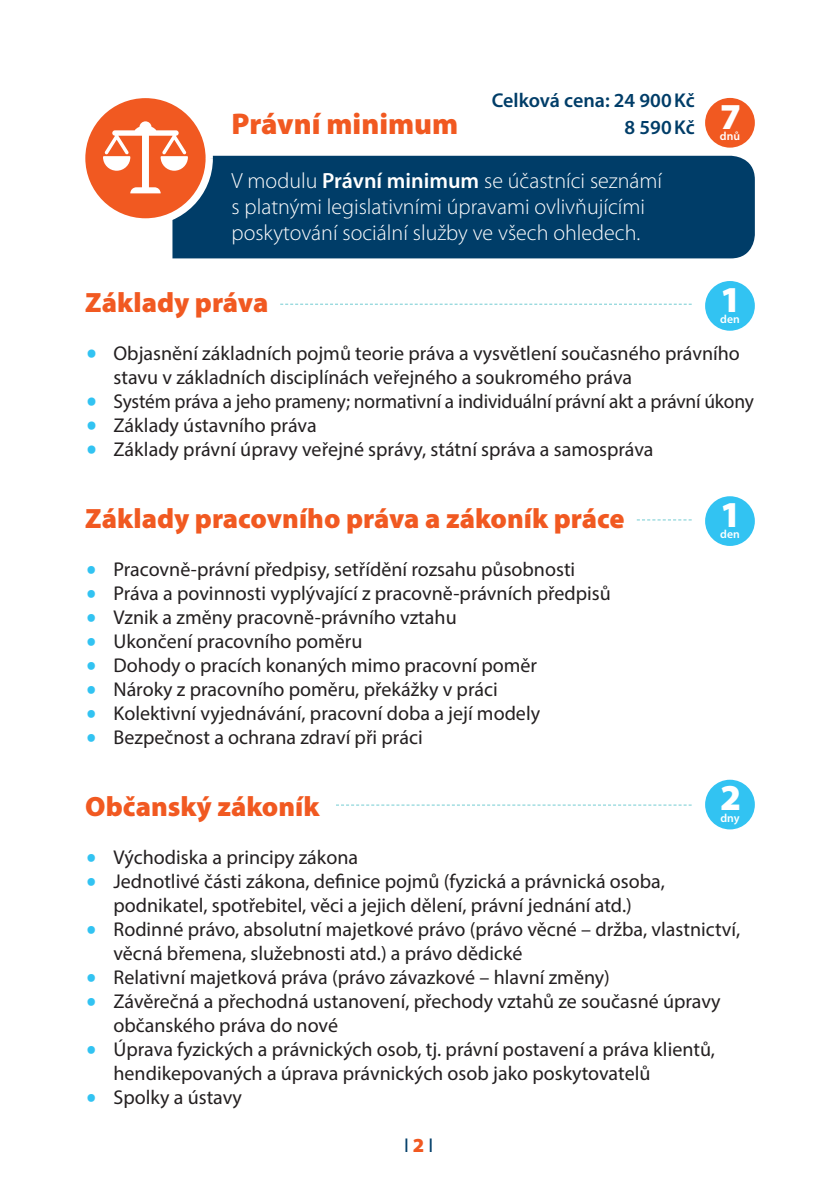
<style>
.page{position:relative;width:840px;height:1191px;background:#fff}
.page>*{position:absolute;margin:0;border:0;box-sizing:border-box;transform-origin:0 0}
.t1{font:900 36.6px "Myriad Pro";color:#fff}
.t2{font:900 30px "Myriad Pro";color:#f15921}
.t3{font:900 28px "Myriad Pro";color:#f15921}
.t4{font:300 22px/26.4px "Myriad Pro";color:#fff}
.ZARAZKY{font:20px/24px "Myriad Pro";color:#231f20}
.t5{font:600 20px "Myriad Pro";color:#003d68}
.t6{font:20px "Myriad Pro";color:#003d68}
.t7{font:600 11.6px "Myriad Pro";color:#fff}
.s1{font-weight:600}
.s2{font-family:"Avalon";font-size:21px;color:#32c3f2}
.s3{font-family:"Avalon";color:#32c3f2}
.s4{font-weight:900;color:#f15921}
</style>
<div class="page">
<div style="left:172px;top:156px;width:582px;height:102px;background:#003d68"></div>
<svg style="left:78px;top:91px;width:135px;height:135px;fill:#f15921"></svg>
<div style="left:704px;top:98px;width:50px;height:50px;background:#f15921;border-radius:50%"></div>
<div style="left:704px;top:281px;width:50px;height:50px;background:#32c3f2;border-radius:50%"></div>
<div style="left:704px;top:496px;width:50px;height:50px;background:#32c3f2;border-radius:50%"></div>
<div style="left:704px;top:779px;width:50px;height:50px;background:#32c3f2;border-radius:50%"></div>
<svg style="left:103px;top:121px;width:85px;height:72px"></svg>
<svg style="left:280px;top:304px;width:411px;height:1px"></svg>
<svg style="left:636px;top:519px;width:55px;height:1px"></svg>
<svg style="left:336px;top:804px;width:355px;height:1px"></svg>
<p class="t5" style="left:491px;top:88px;width:204px">Celková cena: 24 900Kč</p>
<p class="t2" style="left:231px;top:104px;width:228px">Právní minimum</p>
<p class="t5" style="left:624px;top:115px;width:71px">8 590Kč</p>
<p class="t4" style="left:231px;top:167px;width:432px">V modulu <span class="s1">Právní minimum</span> se účastníci seznámí s platnými legislativními úpravami ovlivňujícími poskytování sociální služby ve všech ohledech.</p>
<p class="t1" style="left:719px;top:92px;width:23px">7</p>
<p class="t7" style="left:719px;top:128px;width:22px">dnů</p>
<p class="t1" style="left:719px;top:275px;width:23px">1</p>
<p class="t7" style="left:719px;top:312px;width:21px">den</p>
<p class="t3" style="left:85px;top:284px;width:185px">Základy práva</p>
<p class="ZARAZKY" style="left:113px;top:341px;width:627px;text-indent:-28px"><span class="s2">•</span> Objasnění základních pojmů teorie práva a vysvětlení současného právního stavu v základních disciplínách veřejného a soukromého práva</p>
<p class="ZARAZKY" style="left:85px;top:389px;width:669px"><span class="s2">•</span> Systém práva a jeho prameny; normativní a individuální právní akt a právní úkony</p>
<p class="ZARAZKY" style="left:85px;top:413px;width:233px"><span class="s2">•</span> Základy ústavního práva</p>
<p class="ZARAZKY" style="left:85px;top:437px;width:569px"><span class="s2">•</span> Základy právní úpravy veřejné správy, státní správa a samospráva</p>
<p class="t3" style="left:85px;top:500px;width:540px">Základy pracovního práva a zákoník práce</p>
<p class="ZARAZKY" style="left:85px;top:557px;width:491px"><span class="s3">•</span> Pracovně-právní předpisy, setřídění rozsahu působnosti</p>
<p class="ZARAZKY" style="left:85px;top:581px;width:527px"><span class="s3">•</span> Práva a povinnosti vyplývající z pracovně-právních předpisů</p>
<p class="ZARAZKY" style="left:85px;top:605px;width:373px"><span class="s3">•</span> Vznik a změny pracovně-právního vztahu</p>
<p class="ZARAZKY" style="left:85px;top:629px;width:279px"><span class="s3">•</span> Ukončení pracovního poměru</p>
<p class="ZARAZKY" style="left:85px;top:653px;width:453px"><span class="s3">•</span> Dohody o pracích konaných mimo pracovní poměr</p>
<p class="ZARAZKY" style="left:85px;top:677px;width:414px"><span class="s3">•</span> Nároky z pracovního poměru, překážky v práci</p>
<p class="ZARAZKY" style="left:85px;top:701px;width:456px"><span class="s3">•</span> Kolektivní vyjednávání, pracovní doba a její modely</p>
<p class="ZARAZKY" style="left:85px;top:725px;width:339px"><span class="s3">•</span> Bezpečnost a ochrana zdraví při práci</p>
<p class="t1" style="left:719px;top:490px;width:23px">1</p>
<p class="t7" style="left:719px;top:527px;width:21px">den</p>
<p class="t1" style="left:719px;top:773px;width:23px">2</p>
<p class="t7" style="left:720px;top:810px;width:21px">dny</p>
<p class="t3" style="left:85px;top:788px;width:236px">Občanský zákoník</p>
<p class="ZARAZKY" style="left:85px;top:845px;width:274px"><span class="s3">•</span> Východiska a principy zákona</p>
<p class="ZARAZKY" style="left:85px;top:869px;width:581px;text-align:center"><span class="s3">•</span> Jednotlivé části zákona, definice pojmů (fyzická a právnická osoba, podnikatel, spotřebitel, věci a jejich dělení, právní jednání atd.)</p>
<p class="ZARAZKY" style="left:113px;top:917px;width:628px;text-indent:-28px"><span class="s3">•</span> Rodinné právo, absolutní majetkové právo (právo věcné – držba, vlastnictví, věcná břemena, služebnosti atd.) a právo dědické</p>
<p class="ZARAZKY" style="left:85px;top:965px;width:526px"><span class="s3">•</span> Relativní majetková práva (právo závazkové – hlavní změny)</p>
<p class="ZARAZKY" style="left:113px;top:989px;width:608px;text-indent:-28px"><span class="s3">•</span> Závěrečná a přechodná ustanovení, přechody vztahů ze současné úpravy občanského práva do nové</p>
<p class="ZARAZKY" style="left:113px;top:1037px;width:602px;text-indent:-28px"><span class="s3">•</span> Úprava fyzických a právnických osob, tj. právní postavení a práva klientů, hendikepovaných a úprava právnických osob jako poskytovatelů</p>
<p class="ZARAZKY" style="left:85px;top:1085px;width:158px"><span class="s3">•</span> Spolky a ústavy</p>
<p class="t6" style="left:404px;top:1133px;width:30px">I <span class="s4">2</span> I</p>
</div>
